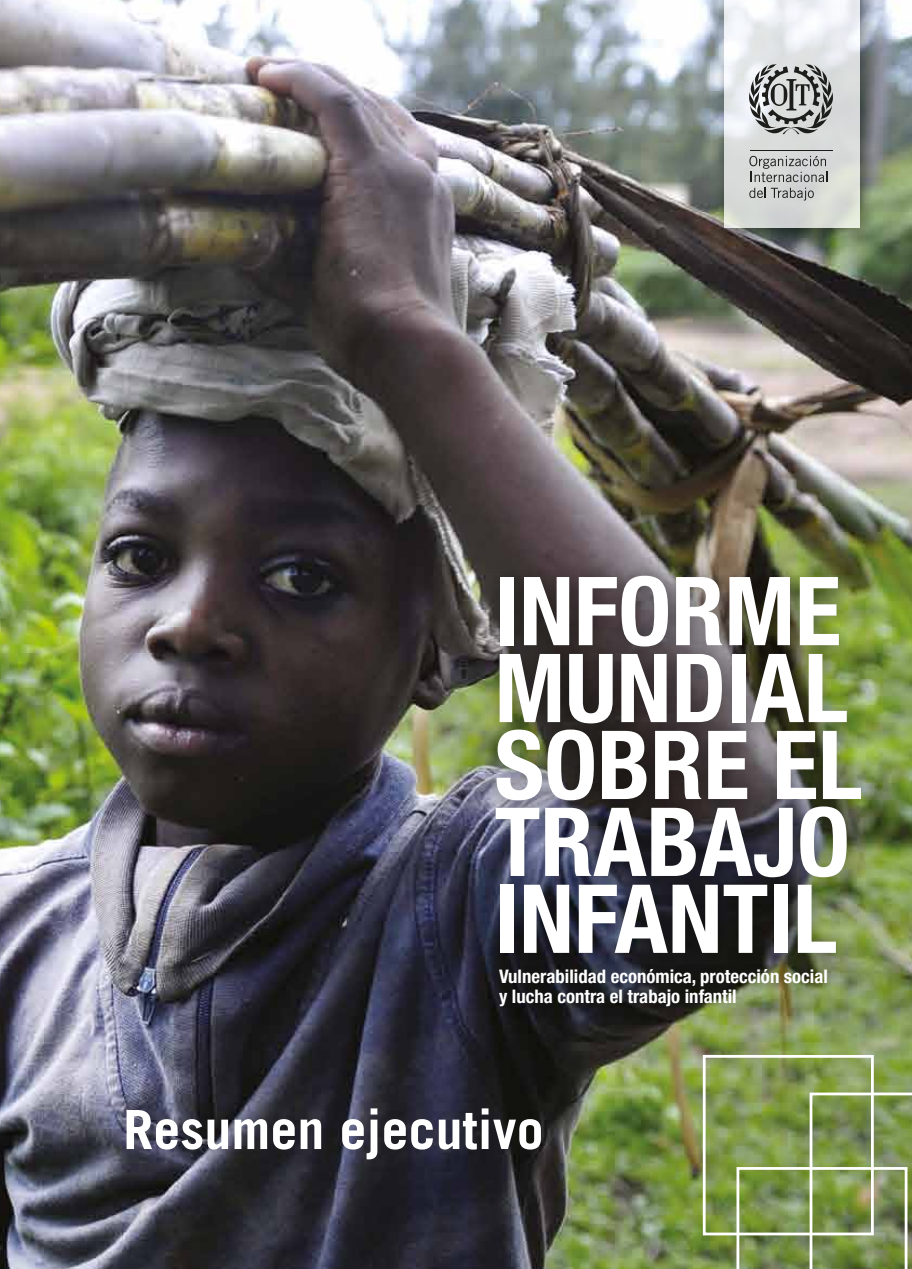
<style>
.page{position:relative;width:912px;height:1269px;background:#fff}
.page>*{position:absolute;margin:0;border:0;box-sizing:border-box;transform-origin:0 0}
.t1{font:700 condensed 95.4px/76.9px "Helvetica Neue LT Std";color:#fff}
.t2{font:700 54px "Trade Gothic LT Com";color:#fff}
.t3{font:700 condensed 18.75px/20.2px "Helvetica Neue LT Std";color:#fff}
</style>
<div class="page">
<img style="left:0;top:0;width:911px;height:1268px">
<img style="left:469px;top:540px;width:418px;height:459px">
<img style="left:476px;top:944px;width:378px;height:85px">
<div style="left:702px;top:1054px;width:171px;height:181px;border:3px solid #fff"></div>
<img style="left:702px;top:0;width:186px;height:258px">
<svg style="left:723px;top:0;width:135px;height:228px"></svg>
<hr style="left:749px;top:150px;width:82px;height:1px;background:#1d1d1b">
<svg style="left:749px;top:156px;width:78px;height:26px;background:#b0b2b0"></svg>
<svg style="left:749px;top:188px;width:64px;height:12px"></svg>
<svg style="left:746px;top:64px;width:88px;height:70px;background:#a0a2a2"></svg>
<svg style="left:736px;top:1092px;width:176px;height:177px;background:#83985a"></svg>
<h1 class="t1" style="left:494px;top:571px;width:369px">INFORME<br>MUNDIAL<br>SOBRE EL<br>TRABAJO<br>INFANTIL</h1>
<p class="t3" style="left:499px;top:965px;width:330px">Vulnerabilidad económica, protección social y lucha contra el trabajo infantil</p>
<h2 class="t2" style="left:123px;top:1103px;width:422px">Resumen ejecutivo</h2>
</div>
